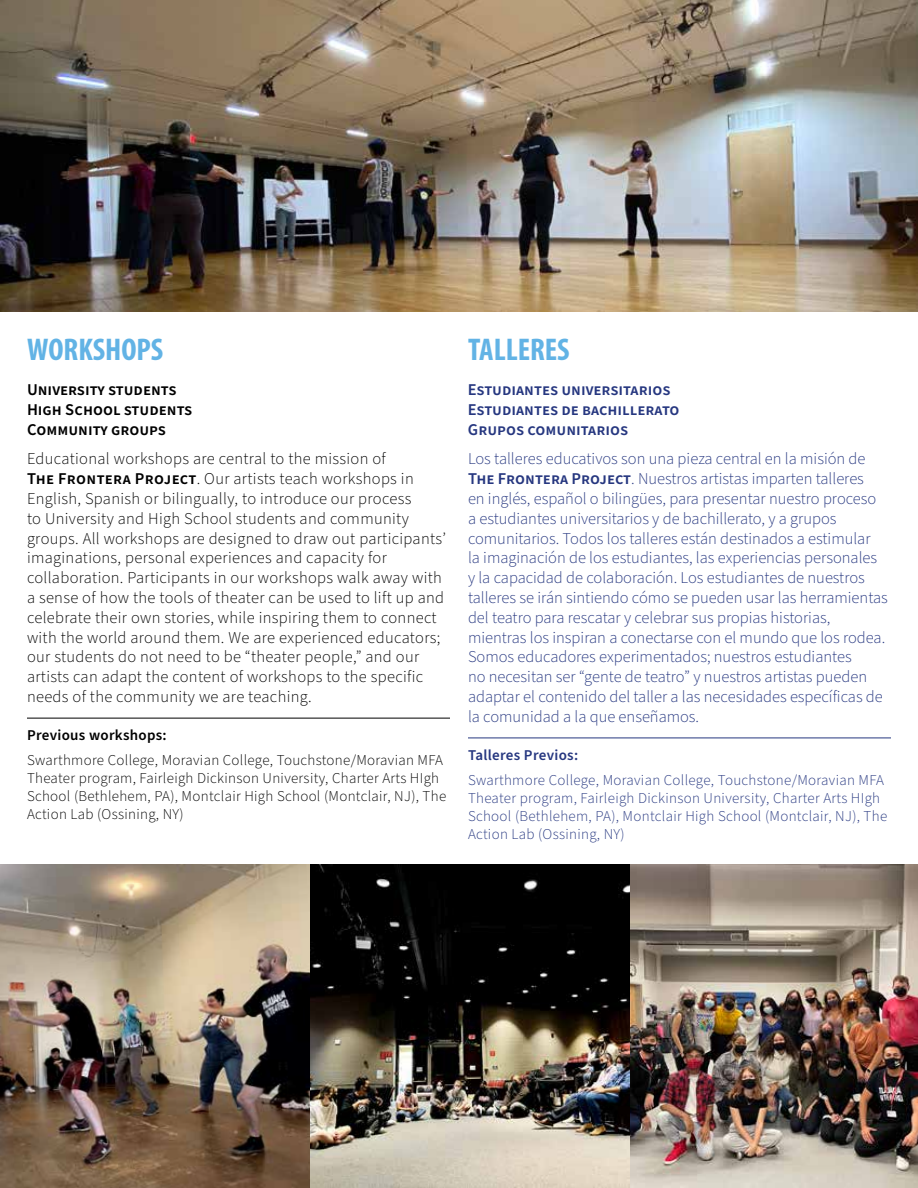
<style>
.page{position:relative;width:918px;height:1188px;background:#fff}
.page>*{position:absolute;margin:0;border:0;box-sizing:border-box;transform-origin:0 0}
.t1{font:700 condensed 31.5px "Myriad Pro";color:#62b3e5}
.t2{font:300 16.5px/19.8px "Source Sans Pro";color:#263780}
.t3{font:300 16.5px/19.8px "Source Sans Pro";letter-spacing:.02em;color:#000}
.t4{font:600 16.5px/19.8px "Source Sans Pro";color:#263780}
.t5{font:600 16.5px/19.8px "Source Sans Pro";color:#000}
.t6{font:300 15px/18px "Source Sans Pro";letter-spacing:.02em;color:#000}
.t7{font:300 15px/18px "Source Sans Pro";letter-spacing:.02em;color:#263780}
.t8{font:600 15px "Source Sans Pro";color:#000}
.t9{font:600 15px "Source Sans Pro";color:#263780}
.s1{font-weight:600}
</style>
<div class="page">
<hr style="left:27px;top:718px;width:423px;height:1px;background:#000">
<hr style="left:468px;top:738px;width:423px;height:1px;background:#263780">
<img style="left:0;top:864px;width:918px;height:324px">
<img style="left:0;top:0;width:918px;height:311px">
<h1 class="t1" style="left:27px;top:330px;width:138px">WORKSHOPS</h1>
<h1 class="t1" style="left:468px;top:330px;width:103px">TALLERES</h1>
<p class="t5" style="left:27px;top:380px;width:167px">University students<br>High School students<br>Community groups</p>
<p class="t4" style="left:468px;top:380px;width:213px">Estudiantes universitarios<br>Estudiantes de bachillerato<br>Grupos comunitarios</p>
<p class="t3" style="left:27px;top:450px;width:421px">Educational workshops are central to the mission of<br><span class="s1">The Frontera Project</span>. Our artists teach workshops in English, Spanish or bilingually, to introduce our process<br>to University and High School students and community groups. All workshops are designed to draw out participants’ imaginations, personal experiences and capacity for collaboration. Participants in our workshops walk away with a sense of how the tools of theater can be used to lift up and celebrate their own stories, while inspiring them to connect with the world around them. We are experienced educators; our students do not need to be “theater people,” and our artists can adapt the content of workshops to the specific needs of the community we are teaching.</p>
<p class="t8" style="left:27px;top:725px;width:141px">Previous workshops:</p>
<p class="t6" style="left:27px;top:751px;width:421px">Swarthmore College, Moravian College, Touchstone/Moravian MFA Theater program, Fairleigh Dickinson University, Charter Arts HIgh School (Bethlehem, PA), Montclair High School (Montclair, NJ), The Action Lab (Ossining, NY)</p>
<p class="t2" style="left:468px;top:450px;width:421px">Los talleres educativos son una pieza central en la misión de <span class="s1">The Frontera Project</span>. Nuestros artistas imparten talleres<br>en inglés, español o bilingües, para presentar nuestro proceso a estudiantes universitarios y de bachillerato, y a grupos comunitarios. Todos los talleres están destinados a estimular<br>la imaginación de los estudiantes, las experiencias personales y la capacidad de colaboración. Los estudiantes de nuestros talleres se irán sintiendo cómo se pueden usar las herramientas del teatro para rescatar y celebrar sus propias historias, mientras los inspiran a conectarse con el mundo que los rodea.<br>Somos educadores experimentados; nuestros estudiantes<br>no necesitan ser “gente de teatro” y nuestros artistas pueden adaptar el contenido del taller a las necesidades específicas de la comunidad a la que enseñamos.</p>
<p class="t9" style="left:468px;top:745px;width:112px">Talleres Previos:</p>
<p class="t7" style="left:468px;top:771px;width:421px">Swarthmore College, Moravian College, Touchstone/Moravian MFA Theater program, Fairleigh Dickinson University, Charter Arts HIgh School (Bethlehem, PA), Montclair High School (Montclair, NJ), The Action Lab (Ossining, NY)</p>
</div>
